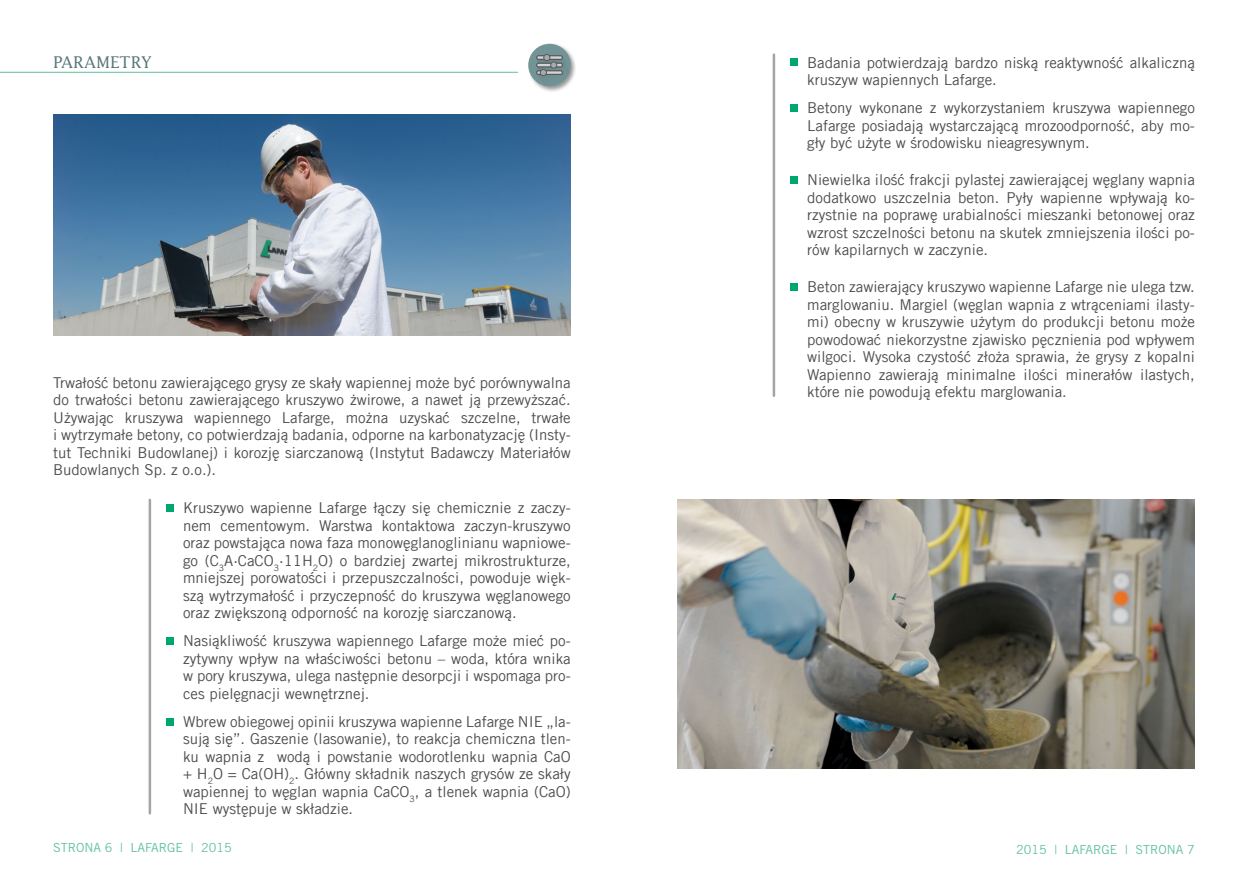
<style>
.page{position:relative;width:1248px;height:886px;background:#fff}
.page>*{position:absolute;margin:0;border:0;box-sizing:border-box;transform-origin:0 0}
.t1{font:17.5px "Lucida Rom";color:#587578}
.t2{font:15px/17.5px "Trade Gothic LT Com";color:#4d4d4f;text-align:justify}
.t3{font:12.5px "Trade Gothic LT Std";color:#63c2a0}
</style>
<div class="page">
<div style="left:166px;top:504px;width:8px;height:7px;background:#00a76d"></div>
<div style="left:166px;top:637px;width:8px;height:8px;background:#00a76d"></div>
<div style="left:166px;top:718px;width:8px;height:7px;background:#00a76d"></div>
<hr style="left:0;top:72px;width:517px;height:1px;background:#7fcbae">
<div style="left:527px;top:43px;width:50px;height:50px;background:#000;opacity:.4"></div>
<div style="left:528px;top:44px;width:42px;height:42px;background:#739497;border-radius:50%"></div>
<svg style="left:536px;top:54px;width:33px;height:32px"></svg>
<div style="left:790px;top:58px;width:8px;height:8px;background:#00a76d"></div>
<div style="left:790px;top:104px;width:8px;height:8px;background:#00a76d"></div>
<div style="left:790px;top:176px;width:8px;height:8px;background:#00a76d"></div>
<div style="left:790px;top:283px;width:8px;height:7px;background:#00a76d"></div>
<hr style="left:149px;top:500px;width:2px;height:313px;background:#a2a4a7">
<hr style="left:772px;top:55px;width:3px;height:341px;background:#a2a4a7">
<img style="left:677px;top:500px;width:517px;height:269px">
<img style="left:53px;top:115px;width:517px;height:221px">
<p class="t1" style="left:53px;top:52px;width:100px">PARAMETRY</p>
<p class="t2" style="left:53px;top:373px;width:519px">Trwałość betonu zawierającego grysy ze skały wapiennej może być porównywalna do trwałości betonu zawierającego kruszywo żwirowe, a nawet ją przewyższać.<br>Używając kruszywa wapiennego Lafarge, można uzyskać szczelne, trwałe i wytrzymałe betony, co potwierdzają badania, odporne na karbonatyzację (Insty&shy;tut Techniki Budowlanej) i korozję siarczanową (Instytut Badawczy Materiałów Budowlanych Sp. z o.o.).</p>
<p class="t2" style="left:183px;top:499px;width:389px">Kruszywo wapienne Lafarge łączy się chemicznie z zaczy&shy;nem cementowym. Warstwa kontaktowa zaczyn-kruszywo oraz powstająca nowa faza monowęglanoglinianu wapniowe&shy;go (C<sub>3</sub>A·CaCO<sub>3</sub>·11H<sub>2</sub>O) o bardziej zwartej mikrostrukturze, mniejszej porowatości i przepuszczalności, powoduje więk&shy;szą wytrzymałość i przyczepność do kruszywa węglanowego oraz zwiększoną odporność na korozję siarczanową.</p>
<p class="t2" style="left:183px;top:632px;width:389px">Nasiąkliwość kruszywa wapiennego Lafarge może mieć po&shy;zytywny wpływ na właściwości betonu – woda, która wnika w pory kruszywa, ulega następnie desorpcji i wspomaga pro&shy;ces pielęgnacji wewnętrznej.</p>
<p class="t2" style="left:183px;top:712px;width:389px">Wbrew obiegowej opinii kruszywa wapienne Lafarge NIE „la&shy;sują się”. Gaszenie (lasowanie), to reakcja chemiczna tlen&shy;ku wapnia z wodą i powstanie wodorotlenku wapnia CaO + H<sub>2</sub>O = Ca(OH)<sub>2</sub>. Główny składnik naszych grysów ze skały wapiennej to węglan wapnia CaCO<sub>3</sub>, a tlenek wapnia (CaO)<br>NIE występuje w składzie.</p>
<p class="t2" style="left:807px;top:53px;width:389px">Badania potwierdzają bardzo niską reaktywność alkaliczną kruszyw wapiennych Lafarge.</p>
<p class="t2" style="left:807px;top:99px;width:389px">Betony wykonane z wykorzystaniem kruszywa wapiennego Lafarge posiadają wystarczającą mrozoodporność, aby mo&shy;gły być użyte w środowisku nieagresywnym.</p>
<p class="t2" style="left:807px;top:171px;width:389px">Niewielka ilość frakcji pylastej zawierającej węglany wapnia dodatkowo uszczelnia beton. Pyły wapienne wpływają ko&shy;rzystnie na poprawę urabialności mieszanki betonowej oraz wzrost szczelności betonu na skutek zmniejszenia ilości po&shy;rów kapilarnych w zaczynie.</p>
<p class="t2" style="left:807px;top:278px;width:389px">Beton zawierający kruszywo wapienne Lafarge nie ulega tzw. marglowaniu. Margiel (węglan wapnia z wtrąceniami ilasty&shy;mi) obecny w kruszywie użytym do produkcji betonu może powodować niekorzystne zjawisko pęcznienia pod wpływem wilgoci. Wysoka czystość złoża sprawia, że grysy z kopalni Wapienno zawierają minimalne ilości minerałów ilastych, które nie powodują efektu marglowania.</p>
<p class="t3" style="left:53px;top:840px;width:180px">STRONA 6 | LAFARGE | 2015</p>
<p class="t3" style="left:1016px;top:842px;width:180px">2015 | LAFARGE | STRONA 7</p>
</div>
